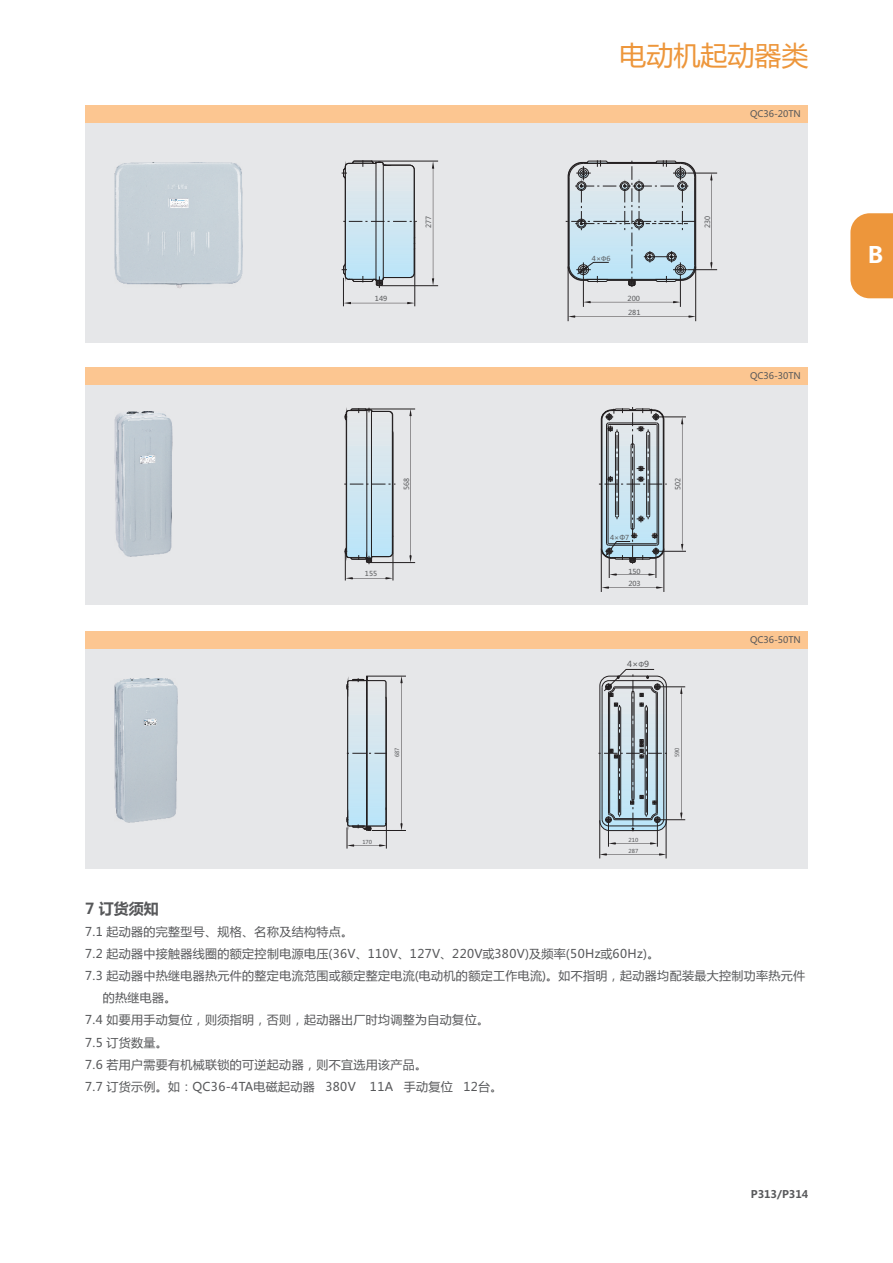
<style>
.page{position:relative;width:893px;height:1263px;background:#fff}
.page>*{position:absolute;margin:0;border:0;box-sizing:border-box;transform-origin:0 0}
.t1{font:27px "Microsoft Ya Hei";color:#ed963b}
.t2{font:700 22.5px "Microsoft Ya Hei";color:#fff}
.t3{font:700 15px "Microsoft Ya Hei";color:#57585a}
.t4{font:12px "Microsoft Ya Hei";letter-spacing:.03em;color:#57585a}
.t5{font:700 10.5px "Microsoft Ya Hei";color:#57585a}
.t6{font:9px "Microsoft Ya Hei";color:#57585a}
.t7{font:8.25px "Microsoft Ya Hei";color:#57585a}
.t8{font:7.05px "Microsoft Ya Hei";color:#57585a}
.t9{font:6.9px/13.8px "Microsoft Ya Hei";color:#57585a}
.t10{font:6.75px/12.3px "Microsoft Ya Hei";color:#57585a}
.t11{font:5.55px "Microsoft Ya Hei";color:#57585a}
.t12{font:5.4px/11.2px "Microsoft Ya Hei";color:#57585a}
.s1{font-size:6.3px}
.s2{font-size:6.9px}
</style>
<div class="page">
<svg style="left:850px;top:213px;width:43px;height:85px;background:#ed9b46"></svg>
<div style="left:85px;top:649px;width:723px;height:219px;background:#e6e7e9"></div>
<div style="left:85px;top:632px;width:723px;height:17px;background:#fcc691"></div>
<div style="left:85px;top:385px;width:723px;height:219px;background:#e6e7e9"></div>
<div style="left:85px;top:368px;width:723px;height:17px;background:#fcc691"></div>
<svg style="left:409px;top:410px;width:3px;height:152px"></svg>
<hr style="left:370px;top:562px;width:45px;height:1px;background:#231f20">
<hr style="left:365px;top:409px;width:50px;height:1px;background:#231f20">
<svg style="left:344px;top:408px;width:51px;height:172px"></svg>
<svg style="left:602px;top:586px;width:61px;height:3px"></svg>
<hr style="left:664px;top:548px;width:1px;height:44px;background:#231f20">
<hr style="left:601px;top:548px;width:1px;height:44px;background:#231f20">
<svg style="left:599px;top:407px;width:87px;height:171px"></svg>
<div style="left:85px;top:123px;width:723px;height:220px;background:#e6e7e9"></div>
<div style="left:85px;top:106px;width:723px;height:17px;background:#fcc691"></div>
<svg style="left:432px;top:162px;width:2px;height:123px"></svg>
<hr style="left:381px;top:285px;width:57px;height:1px;background:#231f20">
<hr style="left:371px;top:161px;width:67px;height:1px;background:#231f20">
<svg style="left:342px;top:160px;width:75px;height:146px"></svg>
<svg style="left:710px;top:174px;width:3px;height:95px"></svg>
<hr style="left:687px;top:269px;width:30px;height:1px;background:#231f20">
<hr style="left:687px;top:173px;width:30px;height:1px;background:#231f20">
<svg style="left:584px;top:301px;width:96px;height:2px"></svg>
<hr style="left:680px;top:277px;width:1px;height:30px;background:#231f20">
<hr style="left:583px;top:277px;width:1px;height:30px;background:#231f20">
<svg style="left:569px;top:315px;width:126px;height:3px"></svg>
<hr style="left:695px;top:267px;width:1px;height:54px;background:#231f20">
<hr style="left:568px;top:267px;width:1px;height:54px;background:#231f20">
<svg style="left:566px;top:160px;width:132px;height:127px"></svg>
<svg style="left:600px;top:853px;width:66px;height:3px"></svg>
<hr style="left:666px;top:820px;width:1px;height:38px;background:#231f20">
<hr style="left:599px;top:820px;width:1px;height:38px;background:#231f20">
<svg style="left:400px;top:677px;width:3px;height:153px"></svg>
<hr style="left:372px;top:830px;width:34px;height:1px;background:#231f20">
<hr style="left:366px;top:676px;width:40px;height:1px;background:#231f20">
<svg style="left:346px;top:676px;width:41px;height:172px"></svg>
<svg style="left:598px;top:669px;width:87px;height:178px"></svg>
<img style="left:115px;top:162px;width:127px;height:126px">
<img style="left:115px;top:411px;width:58px;height:146px">
<img style="left:115px;top:678px;width:62px;height:144px">
<h1 class="t1" style="left:620px;top:43px;width:190px">电动机起动器类</h1>
<p class="t3" style="left:85px;top:902px;width:75px">7 订货须知</p>
<p class="t6" style="left:750px;top:110px;width:52px">QC36-20TN</p>
<p class="t8" style="left:425px;top:228px;width:14px;rotate:-90deg">277</p>
<p class="t8" style="left:704px;top:228px;width:14px;rotate:-90deg">230</p>
<p class="t10" style="left:592px;top:252px;width:20px">4×<span class="s1">Φ</span>6</p>
<p class="t9" style="left:375px;top:292px;width:14px">149</p>
<p class="t9" style="left:628px;top:292px;width:14px">200<br>281</p>
<p class="t6" style="left:750px;top:371px;width:52px">QC36-30TN</p>
<p class="t8" style="left:403px;top:490px;width:13px;rotate:-90deg">568</p>
<p class="t8" style="left:675px;top:490px;width:13px;rotate:-90deg">502</p>
<p class="t10" style="left:610px;top:532px;width:21px">4×<span class="s2">Φ</span>7</p>
<p class="t10" style="left:365px;top:568px;width:14px">155</p>
<p class="t10" style="left:628px;top:566px;width:14px">150<br>203</p>
<p class="t6" style="left:750px;top:635px;width:52px">QC36-50TN</p>
<p class="t7" style="left:627px;top:661px;width:24px">4×<span class="s2">Φ</span>9</p>
<p class="t11" style="left:395px;top:757px;width:11px;rotate:-90deg">687</p>
<p class="t11" style="left:675px;top:757px;width:11px;rotate:-90deg">590</p>
<p class="t12" style="left:362px;top:837px;width:11px">170</p>
<p class="t12" style="left:629px;top:834px;width:11px">210<br>287</p>
<p class="t4" style="left:85px;top:926px;width:269px">7.1 起动器的完整型号、规格、名称及结构特点。</p>
<p class="t4" style="left:85px;top:948px;width:576px">7.2 起动器中接触器线圈的额定控制电源电压(36V、110V、127V、220V或380V)及频率(50Hz或60Hz)。</p>
<p class="t4" style="left:85px;top:970px;width:722px">7.3 起动器中热继电器热元件的整定电流范围或额定整定电流(电动机的额定工作电流)。如不指明，起动器均配装最大控制功率热元件</p>
<p class="t4" style="left:103px;top:992px;width:75px">的热继电器。</p>
<p class="t4" style="left:85px;top:1014px;width:405px">7.4 如要用手动复位，则须指明，否则，起动器出厂时均调整为自动复位。</p>
<p class="t4" style="left:85px;top:1037px;width:84px">7.5 订货数量。</p>
<p class="t4" style="left:85px;top:1059px;width:344px">7.6 若用户需要有机械联锁的可逆起动器，则不宜选用该产品。</p>
<p class="t4" style="left:85px;top:1081px;width:419px">7.7 订货示例。如：QC36-4TA电磁起动器 380V 11A 手动复位 12台。</p>
<p class="t5" style="left:751px;top:1189px;width:59px">P313/P314</p>
<h2 class="t2" style="left:868px;top:245px;width:17px">B</h2>
</div>
